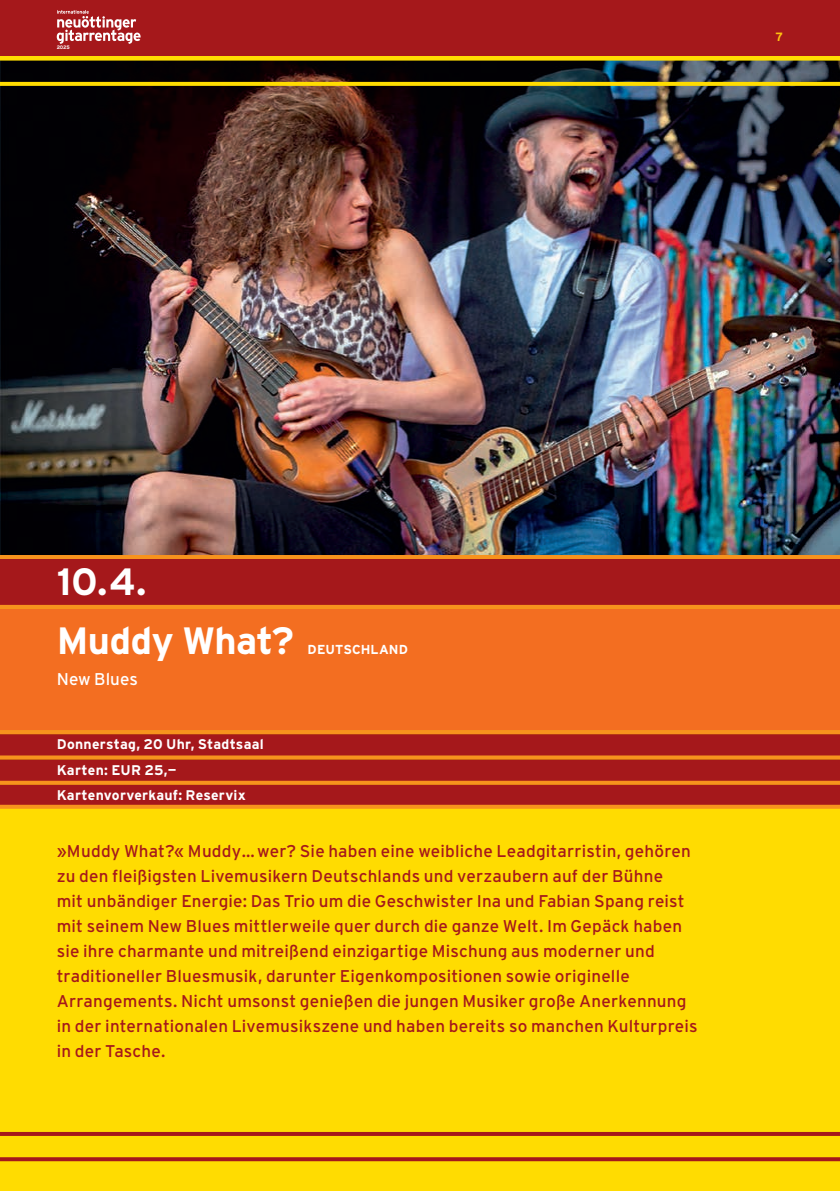
<style>
.page{position:relative;width:840px;height:1191px;background:#fff}
.page>*{position:absolute;margin:0;border:0;box-sizing:border-box;transform-origin:0 0}
.t1{font:700 38px/59px "Interstate";letter-spacing:-.015em;color:#fff}
.t2{font:17px/25px "Interstate";letter-spacing:.015em;color:#a5181b}
.t3{font:17px "Interstate";letter-spacing:.005em;color:#fff}
.t4{font:700 14px/25.2px "Interstate";letter-spacing:.02em;color:#fff}
.t5{font:700 13px "Interstate";letter-spacing:.005em;color:#fff}
.t6{font:700 12px "Interstate";color:#fec210}
.t7{font:700 5px "Interstate";color:#fff}
</style>
<div class="page">
<div style="left:0;top:0;width:839px;height:57px;background:#a5181b"></div>
<svg style="left:57px;top:10px;width:83px;height:34px"></svg>
<div style="left:0;top:57px;width:839px;height:1134px;background:#ffdc01"></div>
<img style="left:0;top:61px;width:839px;height:494px">
<hr style="left:0;top:555px;width:839px;height:4px;background:#f7931d">
<div style="left:0;top:559px;width:839px;height:46px;background:#a5181b"></div>
<hr style="left:0;top:605px;width:839px;height:4px;background:#f7931d">
<div style="left:0;top:609px;width:839px;height:50px;background:#f36e21"></div>
<div style="left:0;top:643px;width:839px;height:53px;background:#f36e21"></div>
<div style="left:0;top:677px;width:839px;height:53px;background:#f36e21"></div>
<hr style="left:0;top:730px;width:839px;height:4px;background:#f7931d">
<div style="left:0;top:734px;width:839px;height:23px;background:#a5181b"></div>
<svg style="left:0;top:755px;width:839px;height:4px;background:#ed841c"></svg>
<div style="left:0;top:759px;width:839px;height:23px;background:#a5181b"></div>
<svg style="left:0;top:780px;width:839px;height:4px;background:#e77b1c"></svg>
<div style="left:0;top:784px;width:839px;height:23px;background:#a5181b"></div>
<svg style="left:0;top:804px;width:839px;height:4px;background:#e77b1c"></svg>
<svg style="left:0;top:60px;width:839px;height:1px"></svg>
<svg style="left:0;top:82px;width:839px;height:4px"></svg>
<hr style="left:0;top:1132px;width:839px;height:4px;background:#a5181b">
<svg style="left:0;top:1157px;width:839px;height:4px;background:#aa2319"></svg>
<p class="t7" style="left:57px;top:45px;width:15px">2025</p>
<p class="t6" style="left:775px;top:30px;width:9px">7</p>
<h1 class="t1" style="left:57px;top:552px;width:239px">10.4.<br>Muddy What?</h1>
<p class="t3" style="left:57px;top:669px;width:83px">New Blues</p>
<p class="t5" style="left:307px;top:642px;width:102px">DEUTSCHLAND</p>
<p class="t4" style="left:57px;top:731px;width:208px">Donnerstag, 20 Uhr, Stadtsaal<br>Karten: EUR 25,—<br>Kartenvorverkauf: Reservix</p>
<p class="t2" style="left:57px;top:838px;width:642px">»Muddy What?« Muddy… wer? Sie haben eine weibliche Leadgitarristin, gehören zu den fleißigsten Livemusikern Deutschlands und verzaubern auf der Bühne<br>mit unbändiger Energie: Das Trio um die Geschwister Ina und Fabian Spang reist mit seinem New Blues mittlerweile quer durch die ganze Welt. Im Gepäck haben sie ihre charmante und mitreißend einzigartige Mischung aus moderner und traditioneller Bluesmusik, darunter Eigenkompositionen sowie originelle Arrangements. Nicht umsonst genießen die jungen Musiker große Anerkennung in der internationalen Livemusikszene und haben bereits so manchen Kulturpreis in der Tasche.</p>
</div>
